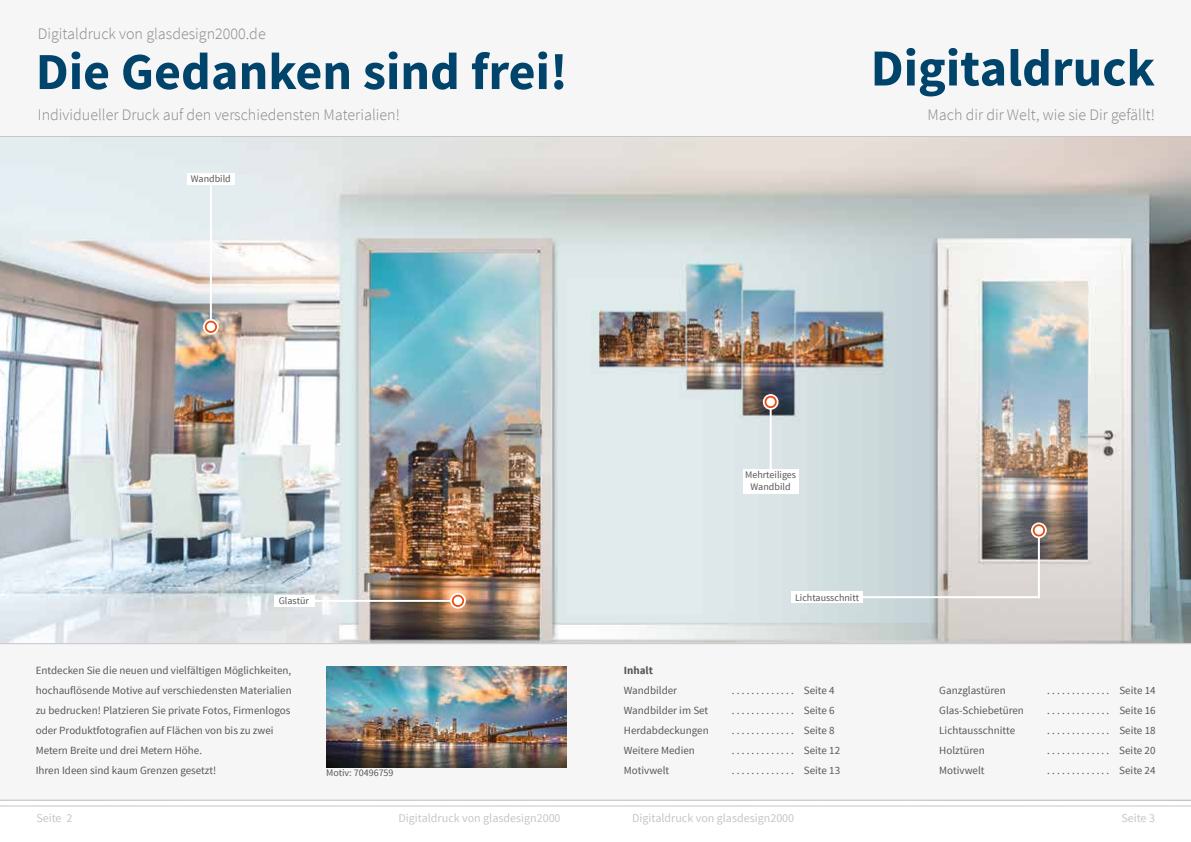
<style>
.page{position:relative;width:1191px;height:842px;background:#fff}
.page>*{position:absolute;margin:0;border:0;box-sizing:border-box;transform-origin:0 0}
.t1{font:700 52px "Source Sans Pro";color:#00446b}
.t2{font:300 16px "Source Sans Pro";color:#878787}
.t3{font:12px "Source Sans Pro";color:#c6c6c6}
.t4{font:11px/20px "Source Sans Pro";color:#575756}
.t5{font:700 11px "Source Sans Pro";color:#575756}
.t6{font:10px/12px "Source Sans Pro";color:#575756;text-align:center}
</style>
<div class="page">
<hr style="left:0;top:806px;width:1191px;height:1px;background:#c6c6c6">
<img style="left:0;top:136px;width:1191px;height:507px">
<div style="left:0;top:0;width:1191px;height:136px;background:#f6f6f6"></div>
<div style="left:274px;top:595px;width:41px;height:11px;background:#fff"></div>
<hr style="left:210px;top:183px;width:2px;height:143px;background:#fff">
<hr style="left:311px;top:600px;width:147px;height:2px;background:#fff">
<svg style="left:450px;top:593px;width:16px;height:16px"></svg>
<svg style="left:452px;top:595px;width:12px;height:12px"></svg>
<div style="left:454px;top:596px;width:8px;height:9px;background:#fff;border-radius:50%"></div>
<svg style="left:203px;top:319px;width:16px;height:16px"></svg>
<svg style="left:205px;top:321px;width:12px;height:12px"></svg>
<div style="left:207px;top:322px;width:8px;height:9px;background:#fff;border-radius:50%"></div>
<div style="left:187px;top:173px;width:48px;height:12px;background:#fff"></div>
<div style="left:791px;top:591px;width:72px;height:12px;background:#fff"></div>
<hr style="left:1038px;top:531px;width:2px;height:67px;background:#fff">
<hr style="left:769px;top:401px;width:2px;height:69px;background:#fff">
<hr style="left:856px;top:596px;width:184px;height:2px;background:#fff">
<svg style="left:1031px;top:522px;width:15px;height:16px"></svg>
<svg style="left:1032px;top:524px;width:13px;height:12px"></svg>
<div style="left:1034px;top:526px;width:9px;height:9px;background:#fff;border-radius:50%"></div>
<svg style="left:763px;top:394px;width:15px;height:16px"></svg>
<svg style="left:764px;top:396px;width:13px;height:12px"></svg>
<div style="left:766px;top:398px;width:9px;height:8px;background:#fff;border-radius:50%"></div>
<div style="left:743px;top:469px;width:55px;height:25px;background:#fff"></div>
<div style="left:0;top:643px;width:1191px;height:157px;background:#f6f6f6"></div>
<img style="left:326px;top:666px;width:241px;height:101px">
<h2 class="t2" style="left:38px;top:23px;width:229px">Digitaldruck von glasdesign2000.de</h2>
<h1 class="t1" style="left:36px;top:38px;width:533px">Die Gedanken sind frei!</h1>
<h2 class="t2" style="left:38px;top:105px;width:363px">Individueller Druck auf den verschiedensten Materialien!</h2>
<p class="t6" style="left:191px;top:173px;width:41px">Wandbild</p>
<h1 class="t1" style="left:870px;top:35px;width:286px">Digitaldruck</h1>
<h2 class="t2" style="left:927px;top:105px;width:229px">Mach dir dir Welt, wie sie Dir gefällt!</h2>
<p class="t6" style="left:745px;top:469px;width:52px">Mehrteiliges<br>Wandbild</p>
<p class="t6" style="left:279px;top:595px;width:32px">Glastür</p>
<p class="t6" style="left:795px;top:591px;width:66px">Lichtausschnitt</p>
<p class="t4" style="left:36px;top:661px;width:257px">Entdecken Sie die neuen und vielfältigen Möglichkeiten, hochauflösende Motive auf verschiedensten Materialien zu bedrucken! Platzieren Sie private Fotos, Firmenlogos oder Produktfotografien auf Flächen von bis zu zwei Metern Breite und drei Metern Höhe.<br>Ihren Ideen sind kaum Grenzen gesetzt!</p>
<p class="t6" style="left:326px;top:766px;width:69px">Motiv: 70496759</p>
<p class="t5" style="left:624px;top:664px;width:31px">Inhalt</p>
<p class="t4" style="left:624px;top:681px;width:55px">Wandbilder</p>
<p class="t4" style="left:732px;top:681px;width:104px">............. Seite 4</p>
<p class="t4" style="left:624px;top:701px;width:86px">Wandbilder im Set</p>
<p class="t4" style="left:732px;top:701px;width:104px">............. Seite 6</p>
<p class="t4" style="left:624px;top:721px;width:86px">Herdabdeckungen</p>
<p class="t4" style="left:732px;top:721px;width:104px">............. Seite 8</p>
<p class="t4" style="left:624px;top:741px;width:72px">Weitere Medien</p>
<p class="t4" style="left:732px;top:741px;width:110px">............. Seite 12</p>
<p class="t4" style="left:624px;top:761px;width:47px">Motivwelt</p>
<p class="t4" style="left:732px;top:761px;width:110px">............. Seite 13</p>
<p class="t4" style="left:939px;top:681px;width:68px">Ganzglastüren</p>
<p class="t4" style="left:1047px;top:681px;width:110px">............. Seite 14</p>
<p class="t4" style="left:939px;top:701px;width:86px">Glas-Schiebetüren</p>
<p class="t4" style="left:1047px;top:701px;width:110px">............. Seite 16</p>
<p class="t4" style="left:939px;top:721px;width:77px">Lichtausschnitte</p>
<p class="t4" style="left:1047px;top:721px;width:110px">............. Seite 18</p>
<p class="t4" style="left:939px;top:741px;width:47px">Holztüren</p>
<p class="t4" style="left:1047px;top:741px;width:110px">............. Seite 20</p>
<p class="t4" style="left:939px;top:761px;width:47px">Motivwelt</p>
<p class="t4" style="left:1047px;top:761px;width:110px">............. Seite 24</p>
<p class="t3" style="left:36px;top:811px;width:38px">Seite 2</p>
<p class="t3" style="left:398px;top:811px;width:163px">Digitaldruck von glasdesign2000</p>
<p class="t3" style="left:632px;top:811px;width:163px">Digitaldruck von glasdesign2000</p>
<p class="t3" style="left:1121px;top:811px;width:35px">Seite 3</p>
</div>
